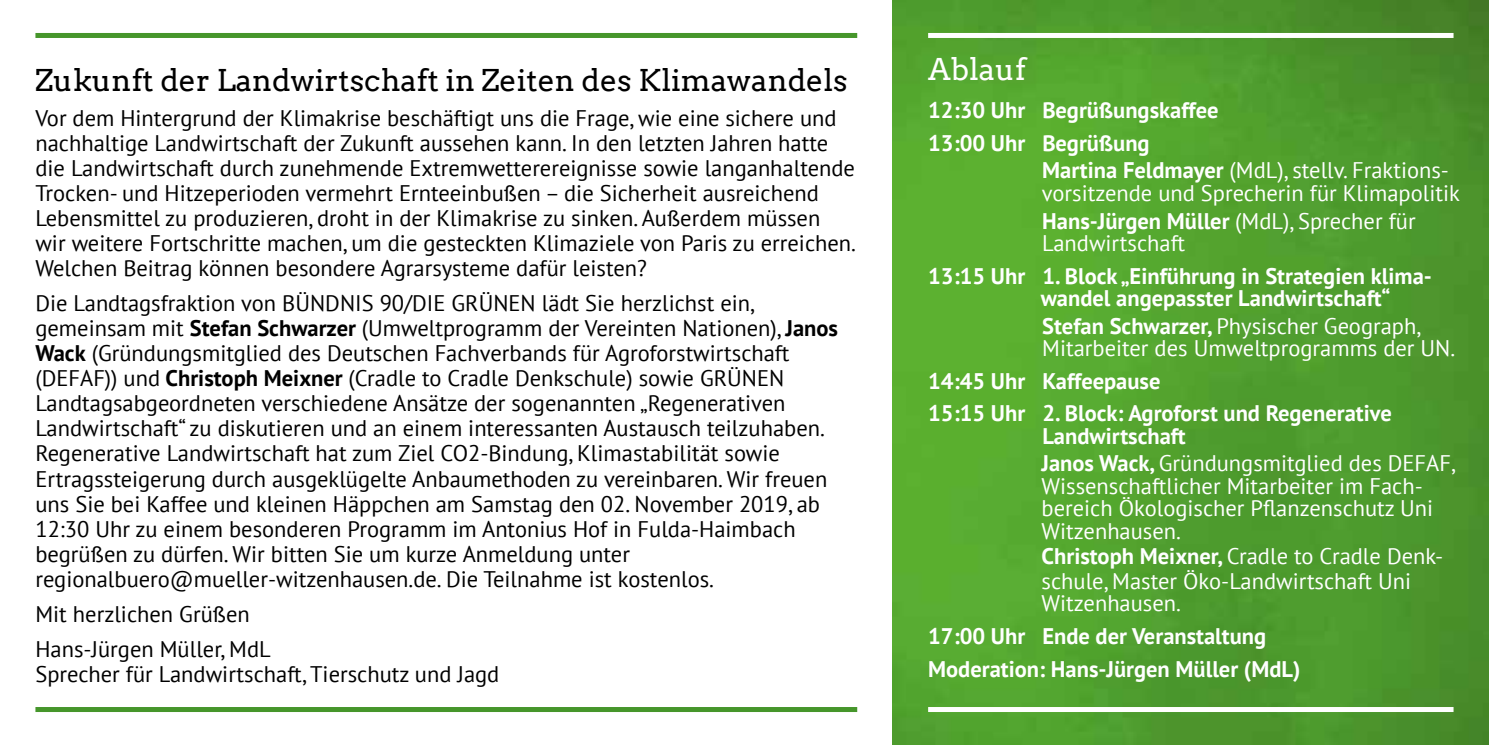
<style>
.page{position:relative;width:1489px;height:745px;background:#fff}
.page>*{position:absolute;margin:0;border:0;box-sizing:border-box;transform-origin:0 0}
.t1{font:30px "Arvo";color:#000}
.t2{font:30px "Arvo";color:#fff}
.t3{font:22.5px/25px "PT Sans";color:#000}
.t4{font:22.5px/22.5px "PT Sans";color:#fff}
.t5{font:700 22.5px/32.5px "PT Sans";color:#fff}
.s1{font-weight:700}
</style>
<div class="page">
<img style="left:892px;top:0;width:596px;height:744px">
<div style="left:35px;top:33px;width:822px;height:5px;background:#46962b"></div>
<div style="left:35px;top:706px;width:822px;height:5px;background:#46962b"></div>
<div style="left:928px;top:33px;width:525px;height:5px;background:#fff"></div>
<div style="left:928px;top:706px;width:525px;height:5px;background:#fff"></div>
<h1 class="t1" style="left:35px;top:62px;width:813px">Zukunft der Landwirtschaft in Zeiten des Klimawandels</h1>
<p class="t3" style="left:35px;top:105px;width:822px">Vor dem Hintergrund der Klimakrise beschäftigt uns die Frage, wie eine sichere und nachhaltige Landwirtschaft der Zukunft aussehen kann. In den letzten Jahren hatte die Landwirtschaft durch zunehmende Extremwetterereignisse sowie langanhaltende Trocken- und Hitzeperioden vermehrt Ernteeinbußen – die Sicherheit ausreichend Lebensmittel zu produzieren, droht in der Klimakrise zu sinken. Außerdem müssen wir weitere Fortschritte machen, um die gesteckten Klimaziele von Paris zu erreichen.<br>Welchen Beitrag können besondere Agrarsysteme dafür leisten?</p>
<p class="t3" style="left:35px;top:290px;width:804px">Die Landtagsfraktion von BÜNDNIS 90/DIE GRÜNEN lädt Sie herzlichst ein, gemeinsam mit <span class="s1">Stefan Schwarzer</span> (Umweltprogramm der Vereinten Nationen), <span class="s1">Janos Wack</span> (Gründungsmitglied des Deutschen Fachverbands für Agroforstwirtschaft (DEFAF)) und <span class="s1">Christoph Meixner</span> (Cradle to Cradle Denkschule) sowie GRÜNEN Landtagsabgeordneten verschiedene Ansätze der sogenannten „Regenerativen Landwirtschaft“ zu diskutieren und an einem interessanten Austausch teilzuhaben.<br>Regenerative Landwirtschaft hat zum Ziel CO2-Bindung, Klimastabilität sowie Ertragssteigerung durch ausgeklügelte Anbaumethoden zu vereinbaren. Wir freuen uns Sie bei Kaffee und kleinen Häppchen am Samstag den 02. November 2019, ab 12:30 Uhr zu einem besonderen Programm im Antonius Hof in Fulda-Haimbach begrüßen zu dürfen. Wir bitten Sie um kurze Anmeldung unter regionalbuero@mueller-witzenhausen.de. Die Teilnahme ist kostenlos.</p>
<p class="t3" style="left:35px;top:595px;width:237px;line-height:35px">Mit herzlichen Grüßen<br>Hans-Jürgen Müller, MdL</p>
<p class="t3" style="left:35px;top:660px;width:465px">Sprecher für Landwirtschaft, Tierschutz und Jagd</p>
<h1 class="t2" style="left:928px;top:51px;width:99px">Ablauf</h1>
<p class="t5" style="left:928px;top:94px;width:292px">12:30 Uhr Begrüßungskaffee<br>13:00 Uhr Begrüßung</p>
<p class="t4" style="left:1041px;top:159px;width:419px"><span class="s1">Martina Feldmayer</span> (MdL), stellv. Fraktions&shy;vorsitzende und Sprecherin für Klimapolitik</p>
<p class="t4" style="left:1042px;top:209px;width:375px"><span class="s1">Hans-Jürgen Müller</span> (MdL), Sprecher für<br>Landwirtschaft</p>
<p class="t5" style="left:1040px;top:264px;width:393px;line-height:22.5px;text-indent:-112px">13:15 Uhr 1. Block „Einführung in Strategien klima&shy;wandel angepasster Landwirtschaft“</p>
<p class="t4" style="left:1042px;top:314px;width:414px"><span class="s1">Stefan Schwarzer,</span> Physischer Geograph,<br>Mitarbeiter des Umweltprogramms der UN.</p>
<p class="t5" style="left:928px;top:364px;width:465px">14:45 Uhr Kaffeepause<br>15:15 Uhr 2. Block: Agroforst und Regenerative</p>
<p class="t4" style="left:1041px;top:421px;width:415px;line-height:27.5px"><span class="s1">Landwirtschaft<br>Janos Wack,</span> Gründungsmitglied des DEFAF,</p>
<p class="t4" style="left:1041px;top:474px;width:393px">Wissenschaftlicher Mitarbeiter im Fach&shy;bereich Ökologischer Pflanzenschutz Uni<br>Witzenhausen.</p>
<p class="t4" style="left:1041px;top:542px;width:403px;line-height:25px"><span class="s1">Christoph Meixner,</span> Cradle to Cradle Denk&shy;schule, Master Öko-Landwirtschaft Uni</p>
<p class="t4" style="left:1041px;top:591px;width:141px">Witzenhausen.</p>
<p class="t5" style="left:928px;top:619px;width:374px">17:00 Uhr Ende der Veranstaltung<br>Moderation: Hans-Jürgen Müller (MdL)</p>
</div>
